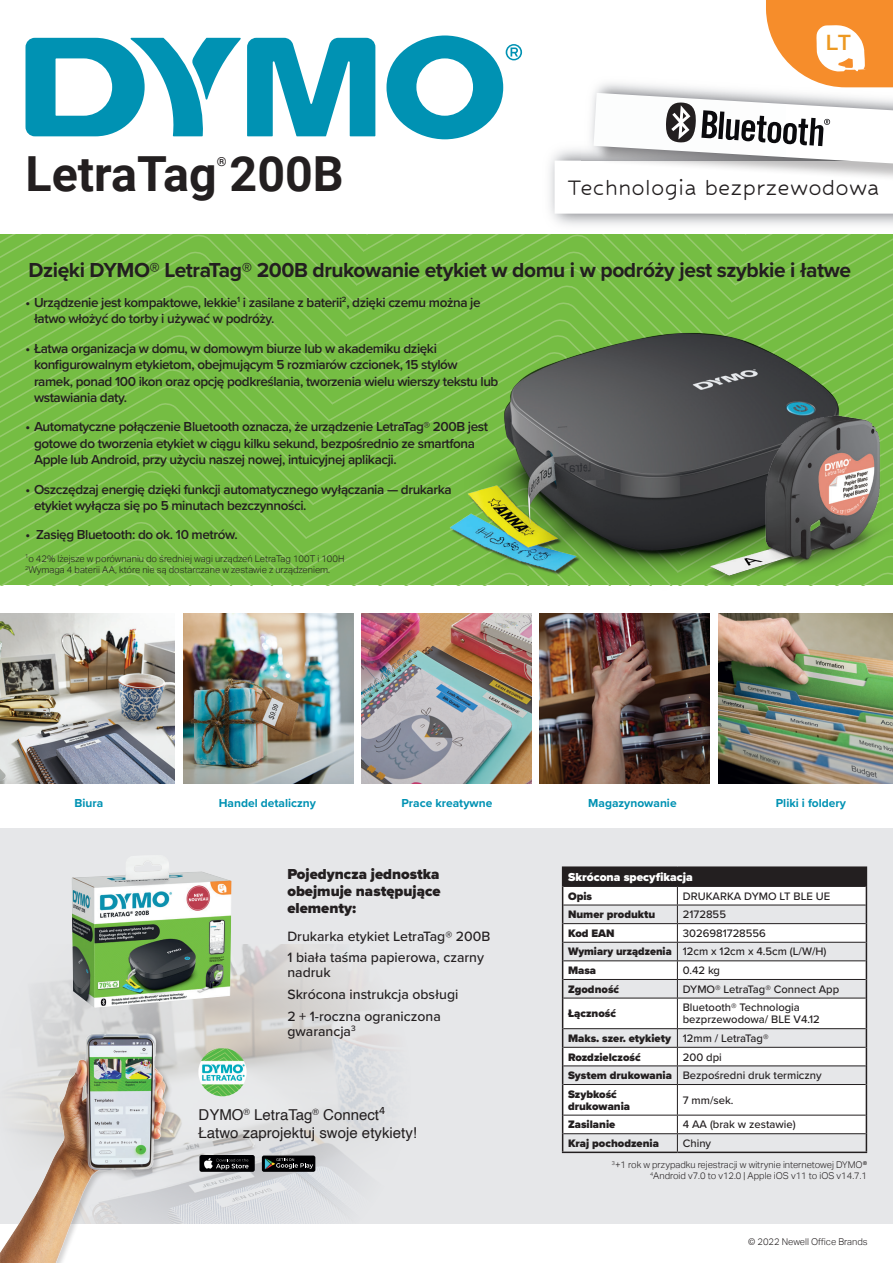
<style>
.page{position:relative;width:893px;height:1263px;background:#fff}
.page>*{position:absolute;margin:0;border:0;box-sizing:border-box;transform-origin:0 0}
.t1{font:700 48.45px "Roboto";color:#231f20}
.t2{font:27px "Hubballi";color:#231f20}
.t3{font:500 21.3px "Helvetica Neue LT Pro";color:#ed9922}
.t4{font:700 21px "Proxima Nova";letter-spacing:-.02em;color:#231f20}
.t5{font:15px/18px "Helvetica";color:#231f20}
.t6{font:900 15px/16.8px "Proxima Nova";color:#231f20;text-align:justify}
.t7{font:500 14.1px/21.9px "Proxima Nova";color:#231f20}
.t8{font:600 13.5px/16.5px "Proxima Nova";letter-spacing:-.03em;color:#231f20}
.t9{font:700 12.6px "Roboto";color:#231f20}
.t10{font:700 12px "Proxima Nova";color:#0092b3}
.t11{font:900 12px "Proxima Nova";color:#fff}
.t12{font:500 11.25px/18.6px "Proxima Nova";color:#231f20}
.t13{font:900 11.25px/18.6px "Proxima Nova";color:#231f20}
.t14{font:300 9.3px/11.2px "Aktiv Grotesk";color:#231f20;text-align:right}
.s1{font-weight:900}
.s2{font-weight:500}
</style>
<div class="page">
<div style="left:596px;top:96px;width:297px;height:87px;background:#231f20;opacity:.3"></div>
<div style="left:0;top:828px;width:893px;height:396px;background:#e6e7e9"></div>
<svg style="left:0;top:234px;width:893px;height:351px;background:#78be47"></svg>
<img style="left:417px;top:416px;width:47px;height:170px">
<img style="left:43px;top:944px;width:343px;height:280px">
<img style="left:464px;top:296px;width:417px;height:323px">
<img style="left:0;top:614px;width:175px;height:170px">
<img style="left:540px;top:614px;width:170px;height:170px">
<img style="left:362px;top:614px;width:170px;height:170px">
<img style="left:183px;top:614px;width:170px;height:170px">
<img style="left:718px;top:614px;width:175px;height:170px">
<div style="left:563px;top:867px;width:303px;height:19px;background:#231f20"></div>
<div style="left:563px;top:887px;width:303px;height:18px;background:#fff"></div>
<svg style="left:563px;top:906px;width:303px;height:245px;fill:#fff"></svg>
<hr style="left:562px;top:866px;width:115px;height:2px;background:#231f20">
<hr style="left:677px;top:866px;width:190px;height:2px;background:#231f20">
<svg style="left:562px;top:868px;width:1px;height:130px"></svg>
<svg style="left:866px;top:868px;width:1px;height:130px"></svg>
<hr style="left:562px;top:998px;width:1px;height:31px;background:#231f20">
<hr style="left:866px;top:998px;width:1px;height:31px;background:#231f20">
<svg style="left:562px;top:1029px;width:1px;height:55px"></svg>
<svg style="left:866px;top:1029px;width:1px;height:55px"></svg>
<hr style="left:562px;top:1084px;width:1px;height:31px;background:#231f20">
<hr style="left:866px;top:1084px;width:1px;height:31px;background:#231f20">
<svg style="left:562px;top:1115px;width:1px;height:36px"></svg>
<svg style="left:866px;top:1115px;width:1px;height:36px"></svg>
<hr style="left:562px;top:1151px;width:115px;height:2px;background:#231f20">
<hr style="left:677px;top:1151px;width:190px;height:2px;background:#231f20">
<hr style="left:563px;top:886px;width:114px;height:1px;background:#231f20">
<hr style="left:677px;top:886px;width:189px;height:1px;background:#231f20">
<hr style="left:563px;top:905px;width:114px;height:1px;background:#231f20">
<hr style="left:677px;top:905px;width:189px;height:1px;background:#231f20">
<hr style="left:563px;top:923px;width:114px;height:1px;background:#231f20">
<hr style="left:677px;top:923px;width:189px;height:1px;background:#231f20">
<hr style="left:563px;top:942px;width:114px;height:1px;background:#231f20">
<hr style="left:677px;top:942px;width:189px;height:1px;background:#231f20">
<hr style="left:563px;top:960px;width:114px;height:1px;background:#231f20">
<hr style="left:677px;top:960px;width:189px;height:1px;background:#231f20">
<hr style="left:563px;top:979px;width:114px;height:1px;background:#231f20">
<hr style="left:677px;top:979px;width:189px;height:1px;background:#231f20">
<svg style="left:677px;top:887px;width:1px;height:111px"></svg>
<hr style="left:563px;top:998px;width:114px;height:1px;background:#231f20">
<hr style="left:677px;top:998px;width:189px;height:1px;background:#231f20">
<hr style="left:677px;top:998px;width:1px;height:30px;background:#231f20">
<hr style="left:563px;top:1028px;width:114px;height:1px;background:#231f20">
<hr style="left:677px;top:1028px;width:189px;height:1px;background:#231f20">
<hr style="left:563px;top:1047px;width:114px;height:1px;background:#231f20">
<hr style="left:677px;top:1047px;width:189px;height:1px;background:#231f20">
<hr style="left:563px;top:1065px;width:114px;height:1px;background:#231f20">
<hr style="left:677px;top:1065px;width:189px;height:1px;background:#231f20">
<svg style="left:677px;top:1029px;width:1px;height:55px"></svg>
<hr style="left:563px;top:1084px;width:114px;height:1px;background:#231f20">
<hr style="left:677px;top:1084px;width:189px;height:1px;background:#231f20">
<hr style="left:677px;top:1085px;width:1px;height:30px;background:#231f20">
<hr style="left:563px;top:1115px;width:114px;height:1px;background:#231f20">
<hr style="left:677px;top:1115px;width:189px;height:1px;background:#231f20">
<hr style="left:563px;top:1133px;width:114px;height:1px;background:#231f20">
<hr style="left:677px;top:1133px;width:189px;height:1px;background:#231f20">
<svg style="left:677px;top:1115px;width:1px;height:36px"></svg>
<img style="left:72px;top:856px;width:160px;height:152px">
<svg style="left:26px;top:38px;width:215px;height:98px"></svg>
<svg style="left:247px;top:38px;width:128px;height:98px"></svg>
<svg style="left:386px;top:35px;width:136px;height:104px"></svg>
<svg style="left:766px;top:0;width:127px;height:87px"></svg>
<img style="left:503px;top:333px;width:337px;height:219px">
<img style="left:692px;top:348px;width:201px;height:237px">
<svg style="left:593px;top:93px;width:300px;height:70px"></svg>
<div style="left:199px;top:1155px;width:56px;height:17px;background:#000002;border-radius:2px"></div>
<svg style="left:225px;top:1158px;width:24px;height:11px"></svg>
<div style="left:262px;top:1155px;width:53px;height:17px;background:#000002;border-radius:2px"></div>
<svg style="left:265px;top:1158px;width:48px;height:11px"></svg>
<img style="left:0;top:993px;width:225px;height:270px">
<img style="left:198px;top:1048px;width:49px;height:48px">
<h1 class="t1" style="left:26px;top:140px;width:320px">LetraTag 200B</h1>
<p class="t9" style="left:217px;top:153px;width:11px">®</p>
<h3 class="t3" style="left:826px;top:30px;width:26px">LT</h3>
<h2 class="t2" style="left:567px;top:170px;width:314px">Technologia bezprzewodowa</h2>
<h3 class="t4" style="left:29px;top:254px;width:824px">Dzięki DYMO® LetraTag® 200B drukowanie etykiet w domu i w podróży jest szybkie i łatwe</h3>
<p class="t8" style="left:34px;top:294px;width:448px;text-indent:-9px">• Urządzenie jest kompaktowe, lekkie<sup>1</sup> i zasilane z baterii<sup>2</sup>, dzięki czemu można je łatwo włożyć do torby i używać w podróży.</p>
<p class="t8" style="left:34px;top:339px;width:466px;text-indent:-9px">• Łatwa organizacja w domu, w domowym biurze lub w akademiku dzięki konfigurowalnym etykietom, obejmującym 5 rozmiarów czcionek, 15 stylów ramek, ponad 100 ikon oraz opcję podkreślania, tworzenia wielu wierszy tekstu lub wstawiania daty.</p>
<p class="t8" style="left:34px;top:418px;width:456px;text-indent:-9px">• Automatyczne połączenie Bluetooth oznacza, że urządzenie LetraTag® 200B jest gotowe do tworzenia etykiet w ciągu kilku sekund, bezpośrednio ze smartfona<br>Apple lub Android, przy użyciu naszej nowej, intuicyjnej aplikacji.</p>
<p class="t8" style="left:34px;top:480px;width:419px;text-indent:-9px">• Oszczędzaj energię dzięki funkcji automatycznego wyłączania — drukarka etykiet wyłącza się po 5 minutach bezczynności.</p>
<p class="t8" style="left:26px;top:526px;width:214px">• Zasięg Bluetooth: do ok. 10 metrów.</p>
<p class="t14" style="left:25px;top:553px;width:321px;text-align:left"><sup>1</sup>o 42% lżejsze w porównaniu do średniej wagi urządzeń LetraTag 100T i 100H<br><sup>2</sup>Wymaga 4 baterii AA, które nie są dostarczane w zestawie z urządzeniem.</p>
<p class="t10" style="left:75px;top:794px;width:30px">Biura</p>
<p class="t10" style="left:219px;top:794px;width:99px">Handel detaliczny</p>
<p class="t10" style="left:401px;top:794px;width:92px">Prace kreatywne</p>
<p class="t10" style="left:588px;top:794px;width:90px">Magazynowanie</p>
<p class="t10" style="left:776px;top:794px;width:72px">Pliki i foldery</p>
<p class="t6" style="left:287px;top:865px;width:155px">Pojedyncza jednostka obejmuje następujące elementy:</p>
<p class="t7" style="left:287px;top:924px;width:204px">Drukarka etykiet LetraTag® 200B<br>1 biała taśma papierowa, czarny</p>
<p class="t7" style="left:287px;top:961px;width:173px">nadruk<br>Skrócona instrukcja obsługi<br>2 + 1-roczna ograniczona</p>
<p class="t7" style="left:287px;top:1020px;width:70px">gwarancja<sup>3</sup></p>
<p class="t5" style="left:199px;top:1106px;width:220px">DYMO<sup>®</sup> LetraTag<sup>®</sup> Connect<sup>4<br></sup>Łatwo zaprojektuj swoje etykiety!</p>
<p class="t11" style="left:568px;top:868px;width:126px">Skrócona specyfikacja</p>
<p class="t13" style="left:568px;top:886px;width:25px">Opis</p>
<p class="t12" style="left:683px;top:886px;width:149px">DRUKARKA DYMO LT BLE UE</p>
<p class="t13" style="left:568px;top:905px;width:89px">Numer produktu</p>
<p class="t12" style="left:683px;top:905px;width:45px">2172855</p>
<p class="t13" style="left:568px;top:924px;width:48px">Kod EAN</p>
<p class="t12" style="left:568px;top:923px;width:260px;text-indent:115px">3026981728556<br><span class="s1">Wymiary urządzenia</span> 12cm x 12cm x 4.5cm (L/W/H)<br><span class="s1">Masa</span></p>
<p class="t12" style="left:683px;top:960px;width:39px">0.42 kg</p>
<p class="t13" style="left:568px;top:979px;width:53px">Zgodność</p>
<p class="t12" style="left:683px;top:979px;width:158px">DYMO® LetraTag® Connect App</p>
<p class="t13" style="left:568px;top:1004px;width:50px">Łączność</p>
<p class="t12" style="left:683px;top:1001px;width:139px;line-height:12px">Bluetooth® Technologia bezprzewodowa/ BLE V4.12</p>
<p class="t13" style="left:568px;top:1029px;width:202px">Maks. szer. etykiety <span class="s2">12mm / LetraTag®<br></span>Rozdzielczość</p>
<p class="t12" style="left:568px;top:1047px;width:255px;text-indent:115px">200 dpi<br><span class="s1">System drukowania</span> Bezpośredni druk termiczny<br><span class="s1">Szybkość</span></p>
<p class="t13" style="left:568px;top:1096px;width:64px">drukowania</p>
<p class="t12" style="left:683px;top:1090px;width:52px">7 mm/sek.</p>
<p class="t13" style="left:568px;top:1115px;width:49px">Zasilanie</p>
<p class="t12" style="left:683px;top:1115px;width:115px">4 AA (brak w zestawie)</p>
<p class="t13" style="left:568px;top:1134px;width:92px">Kraj pochodzenia</p>
<p class="t12" style="left:683px;top:1133px;width:30px">Chiny</p>
<p class="t14" style="left:612px;top:1159px;width:257px"><sup>3</sup>+1 rok w przypadku rejestracji w witrynie internetowej DYMO®<br><sup>4</sup>Android v7.0 to v12.0 | Apple iOS v11 to iOS v14.7.1</p>
<p class="t14" style="left:748px;top:1236px;width:121px">© 2022 Newell Office Brands</p>
</div>
